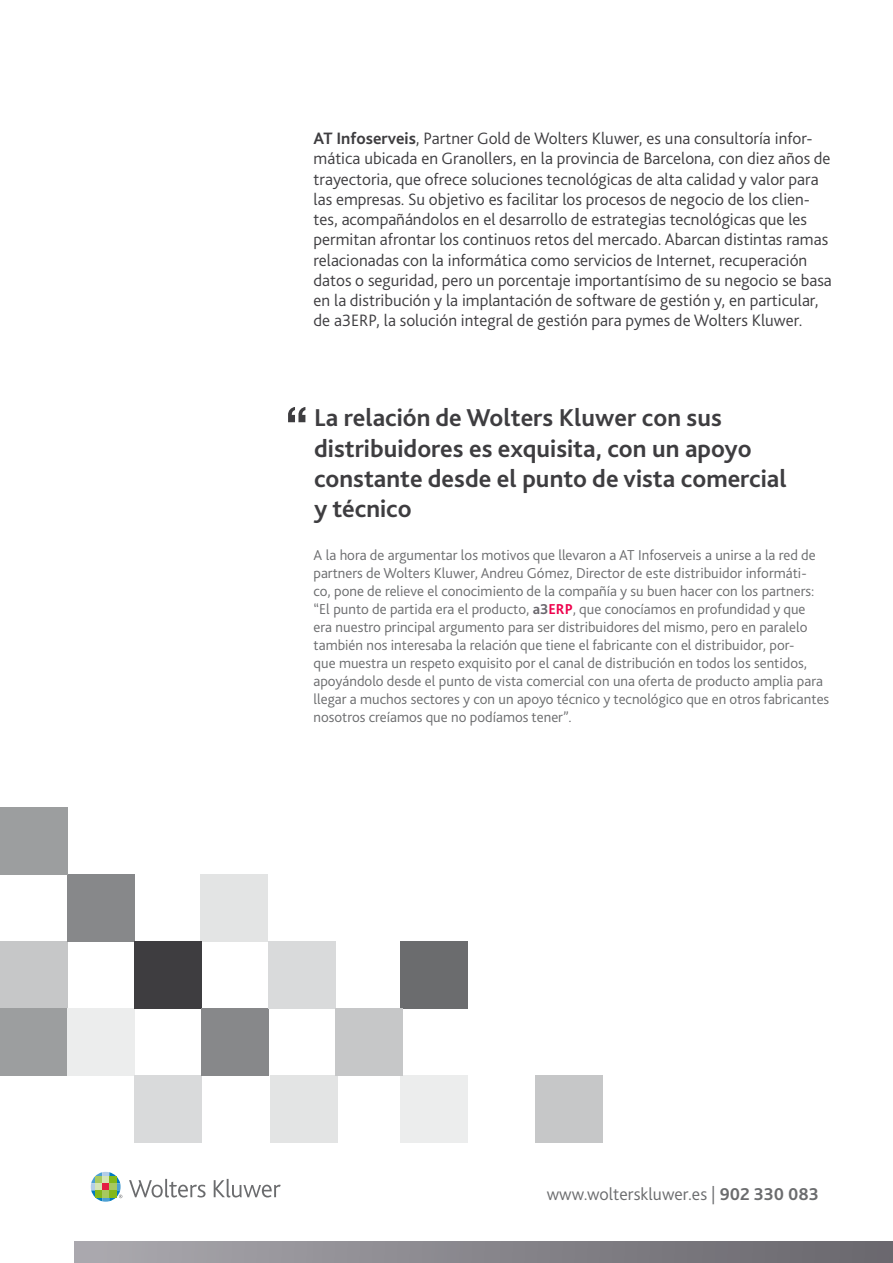
<style>
.page{position:relative;width:893px;height:1263px;background:#fff}
.page>*{position:absolute;margin:0;border:0;box-sizing:border-box;transform-origin:0 0}
.t1{font:700 25.5px/30.2px "Bliss 2";color:#3e3d40}
.t2{font:300 18px "Bliss 2";color:#6b6c6e}
.t3{font:300 17.25px/20.2px "Bliss 2";color:#3e3d40}
.t4{font:300 15px/18px "Bliss 2";color:#6b6c6e}
.s1{font-weight:700}
.s2{font-weight:700;color:#6a686e}
.s3{font-weight:700;color:#ee014c}
</style>
<div class="page">
<div style="left:74px;top:1242px;width:819px;height:21px;background:linear-gradient(to right,#aaa8ae,#67656c)"></div>
<svg style="left:129px;top:1179px;width:77px;height:18px"></svg>
<svg style="left:214px;top:1179px;width:67px;height:18px"></svg>
<svg style="left:91px;top:1172px;width:31px;height:30px"></svg>
<svg style="left:288px;top:407px;width:17px;height:15px"></svg>
<div style="left:0;top:941px;width:67px;height:68px;background:#c6c7c8"></div>
<div style="left:0;top:1008px;width:67px;height:67px;background:#9c9e9f"></div>
<div style="left:67px;top:1008px;width:67px;height:67px;background:#eceded"></div>
<div style="left:270px;top:1075px;width:67px;height:68px;background:#e3e4e4"></div>
<div style="left:401px;top:1075px;width:67px;height:68px;background:#eceded"></div>
<div style="left:536px;top:1075px;width:67px;height:68px;background:#c6c7c8"></div>
<div style="left:134px;top:1075px;width:68px;height:68px;background:#d9dadb"></div>
<div style="left:67px;top:874px;width:67px;height:68px;background:#87888a"></div>
<div style="left:201px;top:874px;width:67px;height:68px;background:#e3e4e4"></div>
<div style="left:134px;top:941px;width:68px;height:68px;background:#3e3d40"></div>
<div style="left:202px;top:1008px;width:67px;height:67px;background:#87888a"></div>
<div style="left:269px;top:941px;width:67px;height:68px;background:#d9dadb"></div>
<div style="left:401px;top:941px;width:67px;height:68px;background:#6b6c6e"></div>
<div style="left:336px;top:1008px;width:67px;height:67px;background:#c6c7c8"></div>
<div style="left:0;top:807px;width:67px;height:67px;background:#9c9e9f"></div>
<p class="t3" style="left:314px;top:128px;width:520px"><span class="s1">AT Infoserveis</span>, Partner Gold de Wolters Kluwer, es una consultoría infor&shy;mática ubicada en Granollers, en la provincia de Barcelona, con diez años de trayectoria, que ofrece soluciones tecnológicas de alta calidad y valor para las empresas. Su objetivo es facilitar los procesos de negocio de los clien&shy;tes, acompañándolos en el desarrollo de estrategias tecnológicas que les permitan afrontar los continuos retos del mercado. Abarcan distintas ramas relacionadas con la informática como servicios de Internet, recuperación datos o seguridad, pero un porcentaje importantísimo de su negocio se basa en la distribución y la implantación de software de gestión y, en particular, de a3ERP, la solución integral de gestión para pymes de Wolters Kluwer.</p>
<h1 class="t1" style="left:314px;top:402px;width:474px">La relación de Wolters Kluwer con sus distribuidores es exquisita, con un apoyo constante desde el punto de vista comercial y técnico</h1>
<p class="t4" style="left:314px;top:546px;width:517px">A la hora de argumentar los motivos que llevaron a AT Infoserveis a unirse a la red de partners de Wolters Kluwer, Andreu Gómez, Director de este distribuidor informáti-<br>co, pone de relieve el conocimiento de la compañía y su buen hacer con los partners: “El punto de partida era el producto, <span class="s2">a3</span><span class="s3">ERP</span>, que conocíamos en profundidad y que<br>era nuestro principal argumento para ser distribuidores del mismo, pero en paralelo también nos interesaba la relación que tiene el fabricante con el distribuidor, por-<br>que muestra un respeto exquisito por el canal de distribución en todos los sentidos, apoyándolo desde el punto de vista comercial con una oferta de producto amplia para llegar a muchos sectores y con un apoyo técnico y tecnológico que en otros fabricantes nosotros creíamos que no podíamos tener”.</p>
<p class="t2" style="left:547px;top:1182px;width:274px">www.wolterskluwer.es | <span class="s1">902 330 083</span></p>
</div>
